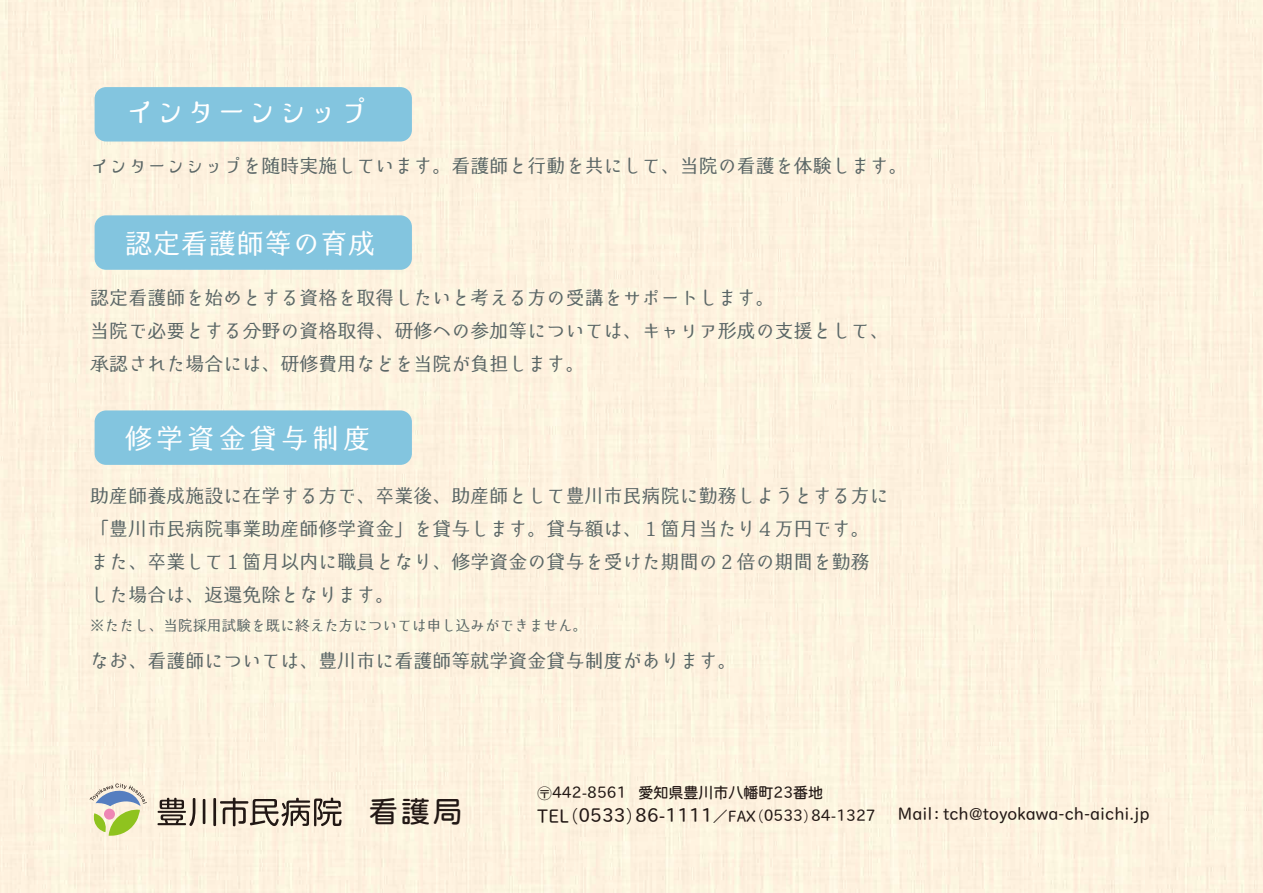
<style>
.page{position:relative;width:1263px;height:893px;background:#fef2df}
.page>*{position:absolute;margin:0;border:0;box-sizing:border-box;transform-origin:0 0}
.t1{font:31.05px "Hime Mincho Shirayuki";letter-spacing:-.015em;color:#fff}
.t2{font:29.25px "DFHS Maru Gothic W4 MP RKSJ H";color:#221815}
.t3{font:28.35px "Hime Mincho Shirayuki";letter-spacing:-.015em;color:#fff}
.t4{font:28.35px "Hime Mincho Shirayuki";letter-spacing:.1em;color:#fff}
.t5{font:19.5px/33px "Hime Mincho Shirayuki";letter-spacing:-.025em;color:#5a6666}
.t6{font:19.05px "TB Chibi R Go Std";color:#221815}
.t7{font:17.4px "TB Chibi R Go Std";color:#221815}
.t8{font:15px "Hime Mincho Shirayuki";letter-spacing:-.025em;color:#5a6666}
.t9{font:15px "DFHS Maru Gothic W4 MP RKSJ H";color:#221815}
.s1{font-family:"Koz Go Pr 6 N"}
.s2{font-family:"TB Chibi R Go Std";font-size:15.9px}
.s3{font-family:"TB Chibi R Go Std";font-size:15.75px}
.s4{font-size:18.9px}
.s5{font-size:18px}
.s6{font-size:15px}
.s7{font-size:15.75px}
.s8{font-size:15.9px}
.s9{font-size:16.5px}
</style>
<div class="page">
<div style="left:95px;top:87px;width:317px;height:55px;background:#83c5df;border-radius:11px"></div>
<div style="left:95px;top:215px;width:317px;height:55px;background:#83c5df;border-radius:11px"></div>
<div style="left:95px;top:410px;width:317px;height:55px;background:#83c5df;border-radius:11px"></div>
<svg style="left:90px;top:783px;width:57px;height:53px;background:#c9d2ad"></svg>
<div style="left:104px;top:809px;width:11px;height:11px;background:#ee87b4;border-radius:50%"></div>
<svg style="left:157px;top:797px;width:185px;height:29px;background:#afa597"></svg>
<h1 class="t1" style="left:124px;top:93px;width:247px">インターンシップ</h1>
<p class="t5" style="left:90px;top:150px;width:820px">インターンシップを随時実施しています。看護師と行動を共にして、当院の看護を体験します。</p>
<h3 class="t3" style="left:124px;top:226px;width:253px">認定看護師等の育成</h3>
<p class="t5" style="left:90px;top:282px;width:801px">認定看護師を始めとする資格を取得したいと考える方の受講をサポートします。<br>当院で必要とする分野の資格取得、研修への参加等については、キャリア形成の支援として、承認された場合には、研修費用などを当院が負担します。</p>
<h3 class="t4" style="left:124px;top:421px;width:248px">修学資金貸与制度</h3>
<p class="t5" style="left:90px;top:480px;width:801px">助産師養成施設に在学する方で、卒業後、助産師として豊川市民病院に勤務しようとする方に「豊川市民病院事業助産師修学資金」を貸与します。貸与額は、１箇月当たり４万円です。また、卒業して１箇月以内に職員となり、修学資金の貸与を受けた期間の２倍の期間を勤務した場合は、返還免除となります。</p>
<p class="t8" style="left:90px;top:617px;width:499px">※ただし、当院採用試験を既に終えた方については申し込みができません。</p>
<p class="t5" style="left:90px;top:645px;width:648px">なお、看護師については、豊川市に看護師等就学資金貸与制度があります。</p>
<h2 class="t2" style="left:369px;top:796px;width:95px">看護局</h2>
<p class="t9" style="left:537px;top:785px;width:288px"><span class="s1">〶</span><span class="s2">442</span><span class="s3">-</span><span class="s2">8561</span> 愛知県豊川市八幡町<span class="s2">23</span>番地</p>
<p class="t6" style="left:537px;top:805px;width:340px"><span class="s4">TEL</span><span class="s5">（</span>0533<span class="s5">）</span>86<span class="s4">-</span>1111<span class="s6">／</span><span class="s7">FAX</span><span class="s6">（</span><span class="s8">0533</span><span class="s6">）</span><span class="s8">84</span><span class="s7">-</span><span class="s8">1327</span></p>
<p class="t7" style="left:898px;top:804px;width:253px">Mail<span class="s9">：</span>tch<span class="s9">＠</span>toyokawa-ch-aichi.jp</p>
</div>
